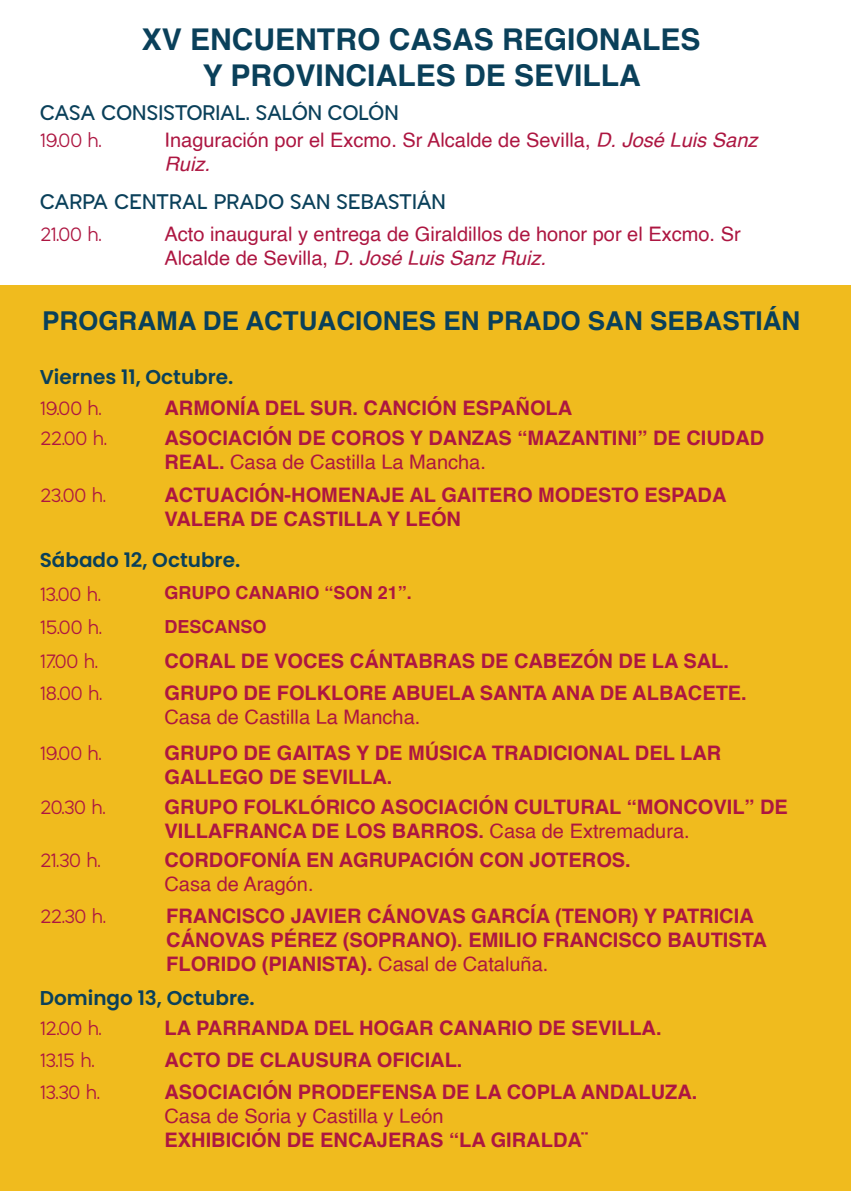
<style>
.page{position:relative;width:851px;height:1191px;background:#fff}
.page>*{position:absolute;margin:0;border:0;box-sizing:border-box;transform-origin:0 0}
.t1{font:700 30px "Helvetica";color:#0a405a}
.t2{font:700 26px "Helvetica";color:#0a405a}
.t3{font:600 22px "Wavehaus 95";letter-spacing:-.02em;color:#0a405a}
.t4{font:700 20px/24px "Helvetica";color:#ad1641}
.t5{font:20px/24px "Helvetica";color:#ad1641}
.t6{font:20px "Wavehaus 66";letter-spacing:-.005em;color:#ad1641}
.t7{font:600 20px "Poppins";color:#0a405a}
.t8{font:700 18px "Helvetica";color:#ad1641}
.s1{font-style:italic}
.s2{font-weight:400}
</style>
<div class="page">
<div style="left:0;top:284px;width:850px;height:907px;background:#f0bb1e"></div>
<p class="t1" style="left:142px;top:15px;width:560px">XV ENCUENTRO CASAS REGIONALES</p>
<p class="t1" style="left:203px;top:51px;width:439px">Y PROVINCIALES DE SEVILLA</p>
<p class="t3" style="left:40px;top:99px;width:360px">CASA CONSISTORIAL. SALÓN COLÓN</p>
<p class="t6" style="left:40px;top:131px;width:64px">19.00 h.</p>
<p class="t5" style="left:164px;top:129px;width:594px">Inaguración por el Excmo. Sr Alcalde de Sevilla, <span class="s1">D. José Luis Sanz<br>Ruiz.</span></p>
<p class="t3" style="left:40px;top:189px;width:407px">CARPA CENTRAL PRADO SAN SEBASTIÁN</p>
<p class="t6" style="left:40px;top:225px;width:64px">21.00 h.</p>
<p class="t5" style="left:164px;top:223px;width:577px">Acto inaugural y entrega de Giraldillos de honor por el Excmo. Sr<br>Alcalde de Sevilla, <span class="s1">D. José Luis Sanz Ruiz.</span></p>
<p class="t2" style="left:42px;top:300px;width:759px">PROGRAMA DE ACTUACIONES EN PRADO SAN SEBASTIÁN</p>
<p class="t7" style="left:40px;top:365px;width:195px">Viernes 11, Octubre.</p>
<p class="t6" style="left:40px;top:398px;width:64px">19.00 h.</p>
<p class="t4" style="left:164px;top:396px;width:409px">ARMONÍA DEL SUR. CANCIÓN ESPAÑOLA</p>
<p class="t6" style="left:40px;top:429px;width:69px">22.00 h.</p>
<p class="t4" style="left:164px;top:426px;width:601px">ASOCIACIÓN DE COROS Y DANZAS “MAZANTINI” DE CIUDAD<br>REAL. <span class="s2">Casa de Castilla La Mancha.</span></p>
<p class="t6" style="left:40px;top:486px;width:68px">23.00 h.</p>
<p class="t4" style="left:164px;top:483px;width:563px">ACTUACIÓN-HOMENAJE AL GAITERO MODESTO ESPADA</p>
<p class="t4" style="left:164px;top:507px;width:298px">VALERA DE CASTILLA Y LEÓN</p>
<p class="t7" style="left:40px;top:548px;width:202px">Sábado 12, Octubre.</p>
<p class="t6" style="left:40px;top:584px;width:63px">13.00 h.</p>
<p class="t8" style="left:164px;top:578px;width:249px">GRUPO CANARIO “SON 21”.</p>
<p class="t6" style="left:40px;top:618px;width:64px">15.00 h.</p>
<p class="t8" style="left:164px;top:612px;width:104px">DESCANSO</p>
<p class="t6" style="left:40px;top:651px;width:60px">17.00 h.</p>
<p class="t4" style="left:164px;top:649px;width:566px">CORAL DE VOCES CÁNTABRAS DE CABEZÓN DE LA SAL.</p>
<p class="t6" style="left:40px;top:684px;width:64px">18.00 h.</p>
<p class="t4" style="left:164px;top:681px;width:583px">GRUPO DE FOLKLORE ABUELA SANTA ANA DE ALBACETE.</p>
<p class="t5" style="left:164px;top:706px;width:257px">Casa de Castilla La Mancha.</p>
<p class="t6" style="left:40px;top:744px;width:64px">19.00 h.</p>
<p class="t4" style="left:164px;top:741px;width:558px">GRUPO DE GAITAS Y DE MÚSICA TRADICIONAL DEL LAR</p>
<p class="t4" style="left:164px;top:765px;width:229px">GALLEGO DE SEVILLA.</p>
<p class="t6" style="left:40px;top:797px;width:68px">20.30 h.</p>
<p class="t4" style="left:164px;top:795px;width:624px">GRUPO FOLKLÓRICO ASOCIACIÓN CULTURAL “MONCOVIL” DE<br>VILLAFRANCA DE LOS BARROS. <span class="s2">Casa de Extremadura.</span></p>
<p class="t6" style="left:40px;top:850px;width:63px">21.30 h.</p>
<p class="t4" style="left:164px;top:848px;width:467px">CORDOFONÍA EN AGRUPACIÓN CON JOTEROS.</p>
<p class="t5" style="left:164px;top:872px;width:150px">Casa de Aragón.</p>
<p class="t6" style="left:40px;top:906px;width:68px">22.30 h.</p>
<p class="t4" style="left:166px;top:904px;width:602px">FRANCISCO JAVIER CÁNOVAS GARCÍA (TENOR) Y PATRICIA<br>CÁNOVAS PÉREZ (SOPRANO). EMILIO FRANCISCO BAUTISTA<br>FLORIDO (PIANISTA). <span class="s2">Casal de Cataluña.</span></p>
<p class="t7" style="left:40px;top:986px;width:216px">Domingo 13, Octubre.</p>
<p class="t6" style="left:40px;top:1018px;width:64px">12.00 h.</p>
<p class="t4" style="left:164px;top:1016px;width:498px">LA PARRANDA DEL HOGAR CANARIO DE SEVILLA.</p>
<p class="t6" style="left:40px;top:1050px;width:57px">13.15 h.</p>
<p class="t4" style="left:164px;top:1048px;width:299px">ACTO DE CLAUSURA OFICIAL.</p>
<p class="t6" style="left:40px;top:1083px;width:62px">13.30 h.</p>
<p class="t4" style="left:164px;top:1080px;width:534px">ASOCIACIÓN PRODEFENSA DE LA COPLA ANDALUZA.</p>
<p class="t5" style="left:164px;top:1104px;width:280px">Casa de Soria y Castilla y León</p>
<p class="t4" style="left:164px;top:1128px;width:425px">EXHIBICIÓN DE ENCAJERAS “LA GIRALDA¨</p>
</div>
